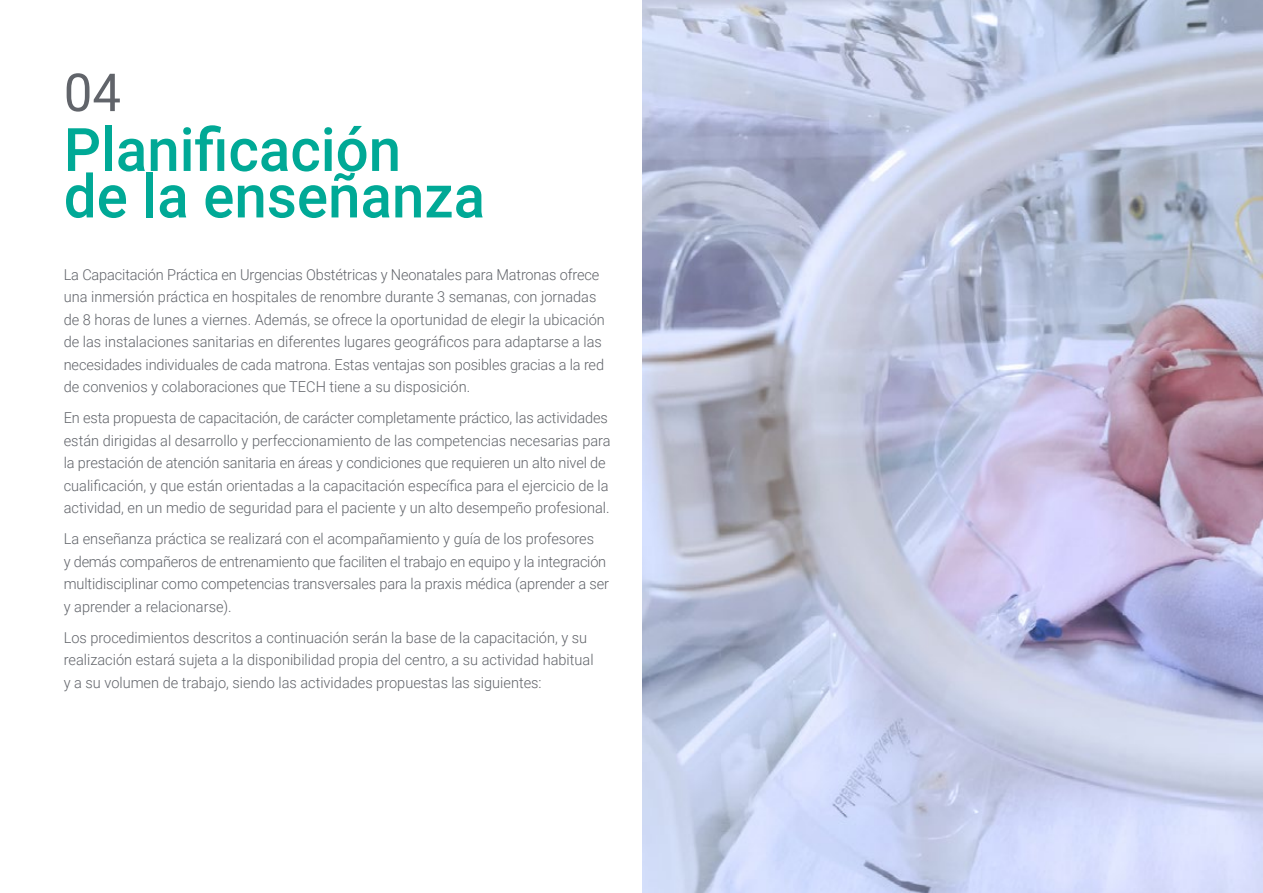
<style>
.page{position:relative;width:1263px;height:893px;background:#fff}
.page>*{position:absolute;margin:0;border:0;box-sizing:border-box;transform-origin:0 0}
.t1{font:500 60px/46.5px "Roboto";color:#00a996}
.t2{font:52.5px "Roboto";color:#61646a}
.t3{font:300 15px/22.5px "Roboto";color:#61646a}
</style>
<div class="page">
<img style="left:642px;top:0;width:621px;height:893px">
<h2 class="t2" style="left:64px;top:56px;width:59px">04</h2>
<h1 class="t1" style="left:64px;top:124px;width:423px">Planificación<br>de la enseñanza</h1>
<p class="t3" style="left:64px;top:262px;width:543px">La Capacitación Práctica en Urgencias Obstétricas y Neonatales para Matronas ofrece una inmersión práctica en hospitales de renombre durante 3 semanas, con jornadas de 8 horas de lunes a viernes. Además, se ofrece la oportunidad de elegir la ubicación de las instalaciones sanitarias en diferentes lugares geográficos para adaptarse a las necesidades individuales de cada matrona. Estas ventajas son posibles gracias a la red de convenios y colaboraciones que TECH tiene a su disposición.</p>
<p class="t3" style="left:64px;top:406px;width:548px">En esta propuesta de capacitación, de carácter completamente práctico, las actividades están dirigidas al desarrollo y perfeccionamiento de las competencias necesarias para la prestación de atención sanitaria en áreas y condiciones que requieren un alto nivel de cualificación, y que están orientadas a la capacitación específica para el ejercicio de la actividad, en un medio de seguridad para el paciente y un alto desempeño profesional.</p>
<p class="t3" style="left:64px;top:527px;width:547px">La enseñanza práctica se realizará con el acompañamiento y guía de los profesores<br>y demás compañeros de entrenamiento que faciliten el trabajo en equipo y la integración multidisciplinar como competencias transversales para la praxis médica (aprender a ser y aprender a relacionarse).</p>
<p class="t3" style="left:64px;top:625px;width:531px">Los procedimientos descritos a continuación serán la base de la capacitación, y su realización estará sujeta a la disponibilidad propia del centro, a su actividad habitual y a su volumen de trabajo, siendo las actividades propuestas las siguientes:</p>
</div>
